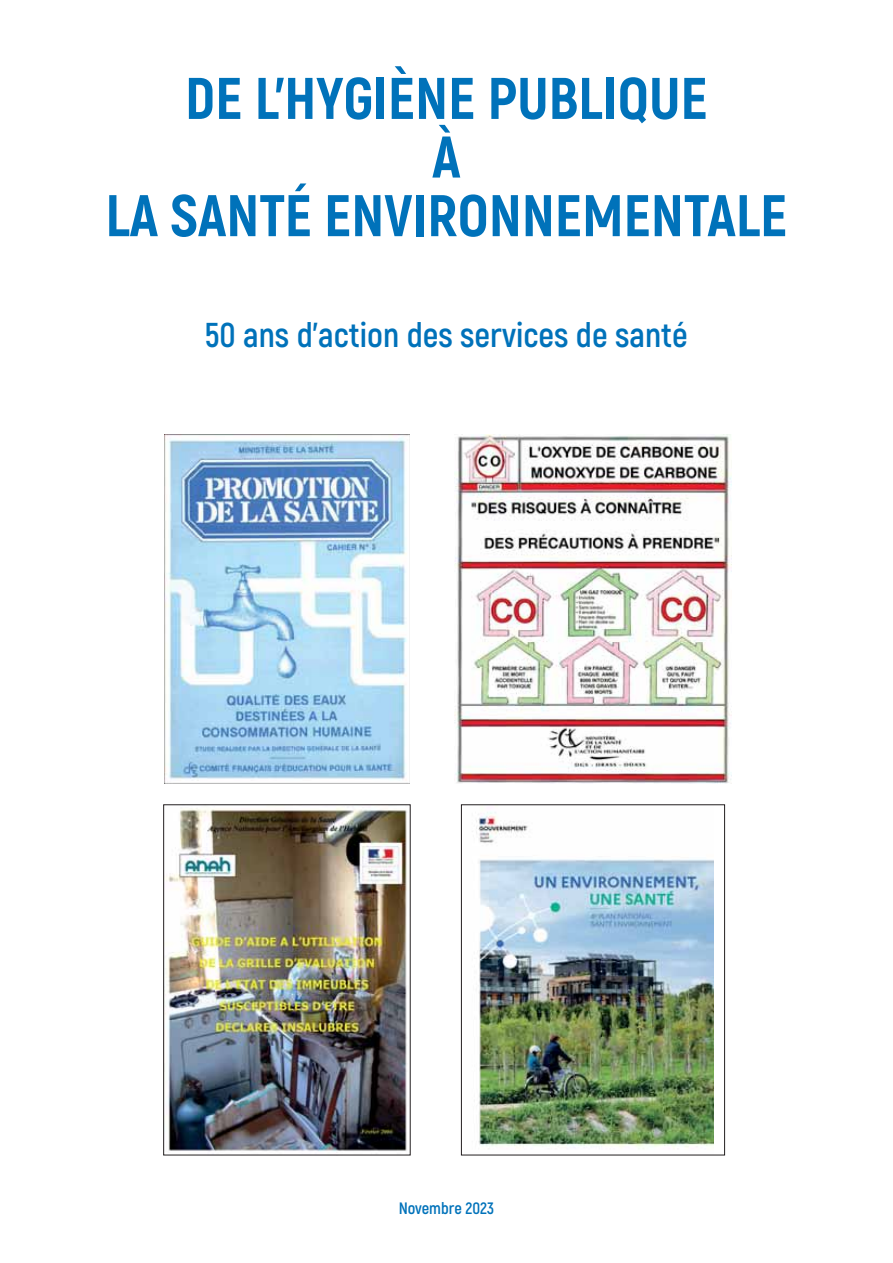
<style>
.page{position:relative;width:893px;height:1263px;background:#fff}
.page>*{position:absolute;margin:0;border:0;box-sizing:border-box;transform-origin:0 0}
.t1{font:800 58.65px/58.7px "Akrobat";color:#0072ba;text-align:center}
.t2{font:700 34.5px "Akrobat";color:#0072ba}
.t3{font:700 16.5px "Akrobat";color:#0072ba}
</style>
<div class="page">
<img style="left:164px;top:435px;width:245px;height:348px">
<img style="left:165px;top:808px;width:242px;height:344px">
<img style="left:476px;top:812px;width:238px;height:337px">
<div style="left:461px;top:805px;width:264px;height:350px;border:1px solid #231f20"></div>
<img style="left:455px;top:435px;width:276px;height:348px">
<p class="t1" style="left:105px;top:72px;width:683px">DE L’HYGIÈNE PUBLIQUE<br>À<br>LA SANTÉ ENVIRONNEMENTALE</p>
<p class="t2" style="left:205px;top:320px;width:484px">50 ans d’action des services de santé</p>
<p class="t3" style="left:399px;top:1201px;width:97px">Novembre 2023</p>
</div>
